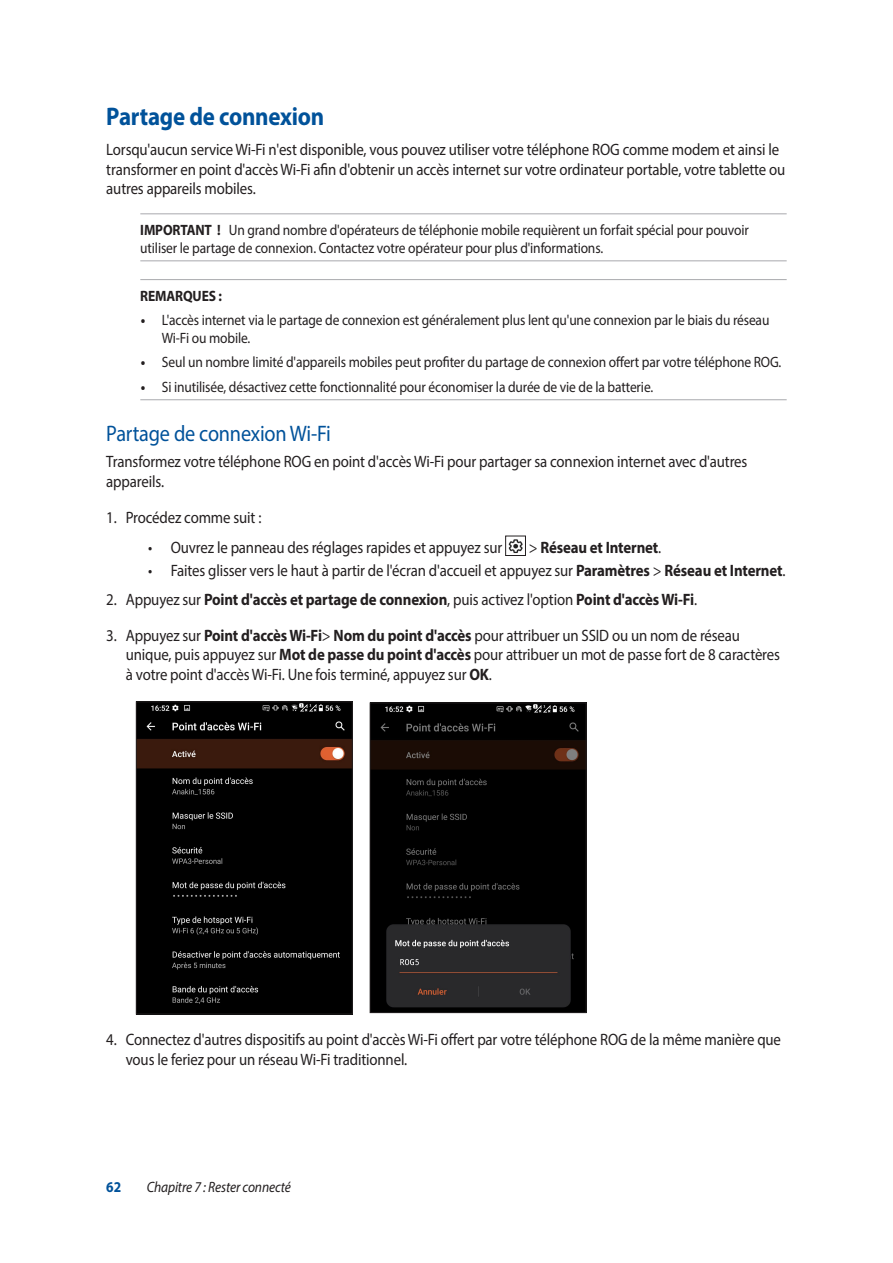
<style>
.page{position:relative;width:893px;height:1263px;background:#fff}
.page>*{position:absolute;margin:0;border:0;box-sizing:border-box;transform-origin:0 0}
.t1{font:700 25.5px "Myriad Pro";letter-spacing:-.01em;color:#01529a;scale:.9 1}
.t2{font:22.5px "Myriad Pro";letter-spacing:-.01em;color:#01529a;scale:.9 1}
.t3{font:16.5px/19.8px "Myriad Pro";letter-spacing:-.01em;color:#231f20;scale:.9 1}
.t4{font:700 16.5px "Myriad Pro";letter-spacing:-.01em;color:#231f20;scale:.9 1}
.t5{font:15px/18px "Myriad Pro";letter-spacing:-.01em;color:#231f20;scale:.9 1}
.t6{font:italic 15px "Myriad Pro";letter-spacing:-.01em;color:#231f20;scale:.9 1}
.t7{font:700 15px "Myriad Pro";letter-spacing:-.01em;color:#231f20;scale:.9 1}
.t8{font:700 15px "Myriad Pro";color:#01529a;scale:.9 1}
.s1{font-weight:700}
.s2{font-weight:400}
</style>
<div class="page">
<hr style="left:140px;top:213px;width:647px;height:1px;background:#a8a9ad">
<hr style="left:140px;top:260px;width:647px;height:1px;background:#a8a9ad">
<hr style="left:140px;top:279px;width:647px;height:1px;background:#a8a9ad">
<hr style="left:140px;top:399px;width:647px;height:1px;background:#a8a9ad">
<img style="left:508px;top:539px;width:15px;height:15px">
<div style="left:505px;top:536px;width:21px;height:20px;border:1px solid #231f20"></div>
<img style="left:138px;top:704px;width:212px;height:308px">
<div style="left:136px;top:702px;width:216px;height:312px;border:1px solid #231f20"></div>
<img style="left:372px;top:705px;width:212px;height:306px">
<div style="left:370px;top:703px;width:216px;height:310px;border:1px solid #231f20"></div>
<h1 class="t1" style="left:106px;top:100px;width:244px">Partage de connexion</h1>
<p class="t3" style="left:106px;top:139px;width:756px">Lorsqu'aucun service Wi-Fi n'est disponible, vous pouvez utiliser votre téléphone ROG comme modem et ainsi le transformer en point d'accès Wi-Fi afin d'obtenir un accès internet sur votre ordinateur portable, votre tablette ou autres appareils mobiles.</p>
<p class="t5" style="left:140px;top:220px;width:678px"><span class="s1">IMPORTANT !</span> Un grand nombre d'opérateurs de téléphonie mobile requièrent un forfait spécial pour pouvoir utiliser le partage de connexion. Contactez votre opérateur pour plus d'informations.</p>
<p class="t7" style="left:140px;top:286px;width:92px">REMARQUES :</p>
<p class="t5" style="left:162px;top:311px;width:677px;text-indent:-21px"><span class="s1">•</span> L'accès internet via le partage de connexion est généralement plus lent qu'une connexion par le biais du réseau<br>Wi-Fi ou mobile.</p>
<p class="t5" style="left:141px;top:353px;width:713px"><span class="s1">•</span> Seul un nombre limité d'appareils mobiles peut profiter du partage de connexion offert par votre téléphone ROG.</p>
<p class="t5" style="left:141px;top:377px;width:571px"><span class="s1">•</span> Si inutilisée, désactivez cette fonctionnalité pour économiser la durée de vie de la batterie.</p>
<h2 class="t2" style="left:106px;top:420px;width:251px">Partage de connexion Wi-Fi</h2>
<p class="t3" style="left:106px;top:451px;width:714px">Transformez votre téléphone ROG en point d'accès Wi-Fi pour partager sa connexion internet avec d'autres appareils.</p>
<p class="t3" style="left:106px;top:507px;width:174px">1. Procédez comme suit :</p>
<p class="t3" style="left:148px;top:537px;width:395px">• Ouvrez le panneau des réglages rapides et appuyez sur</p>
<p class="t4" style="left:529px;top:536px;width:149px"><span class="s2">&gt;</span> Réseau et Internet<span class="s2">.</span></p>
<p class="t3" style="left:148px;top:560px;width:709px">• Faites glisser vers le haut à partir de l'écran d'accueil et appuyez sur <span class="s1">Paramètres</span> &gt; <span class="s1">Réseau et Internet</span>.</p>
<p class="t4" style="left:106px;top:589px;width:658px"><span class="s2">2. Appuyez sur</span> Point d'accès et partage de connexion<span class="s2">, puis activez l'option</span> Point d'accès Wi-Fi<span class="s2">.</span></p>
<p class="t3" style="left:126px;top:625px;width:728px;text-indent:-19px">3. Appuyez sur <span class="s1">Point d'accès Wi-Fi</span>&gt; <span class="s1">Nom du point d'accès</span> pour attribuer un SSID ou un nom de réseau unique, puis appuyez sur <span class="s1">Mot de passe du point d'accès</span> pour attribuer un mot de passe fort de 8 caractères à votre point d'accès Wi-Fi. Une fois terminé, appuyez sur <span class="s1">OK</span>.</p>
<p class="t3" style="left:126px;top:1030px;width:730px;text-indent:-19px">4. Connectez d'autres dispositifs au point d'accès Wi-Fi offert par votre téléphone ROG de la même manière que vous le feriez pour un réseau Wi-Fi traditionnel.</p>
<p class="t8" style="left:106px;top:1177px;width:18px">62</p>
<p class="t6" style="left:147px;top:1178px;width:162px">Chapitre 7 : Rester connecté</p>
</div>
